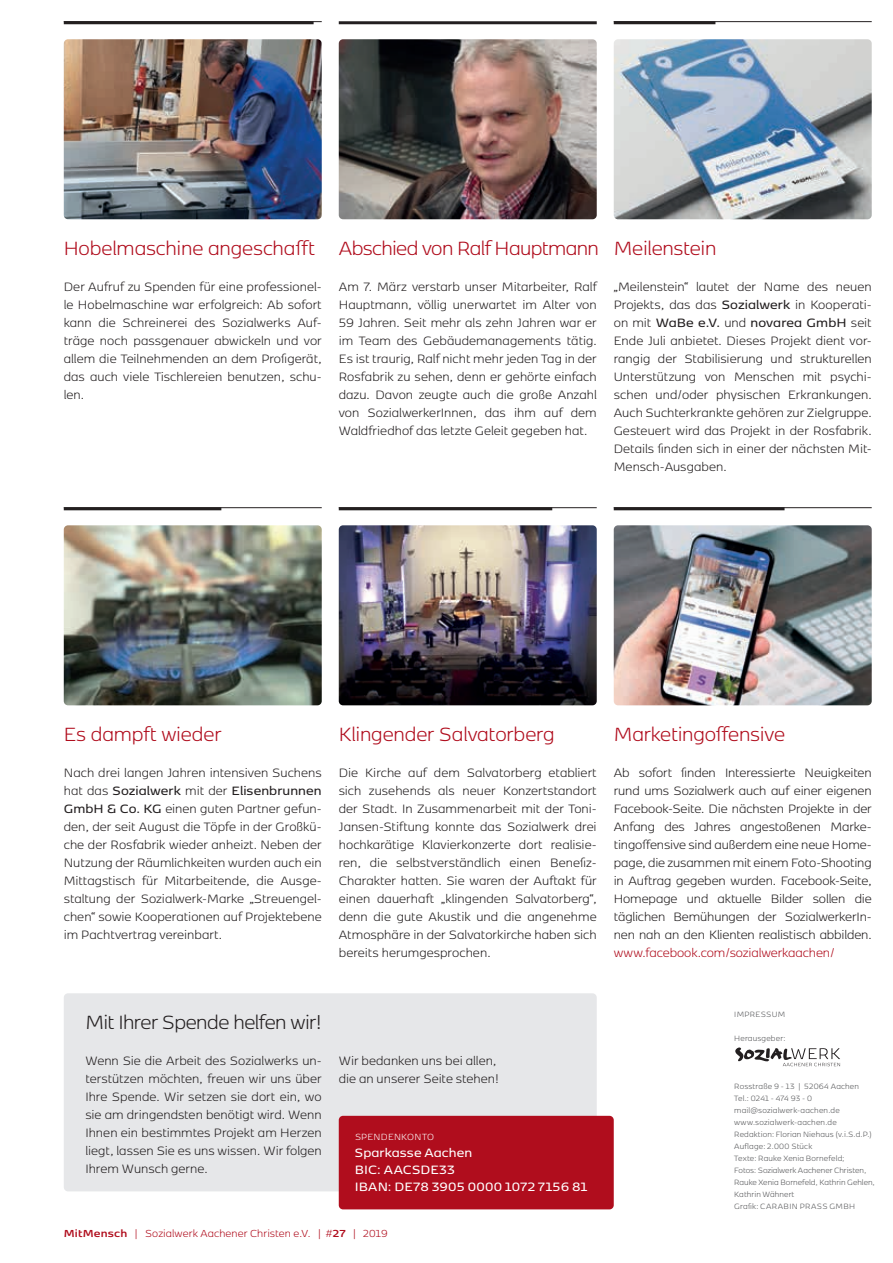
<style>
.page{position:relative;width:893px;height:1263px;background:#fff}
.page>*{position:absolute;margin:0;border:0;box-sizing:border-box;transform-origin:0 0}
.t1{font:300 22.5px "Kobenhavn Sans";letter-spacing:-.01em;color:#b00d1d}
.t2{font:300 22.5px "Kobenhavn Sans";letter-spacing:-.025em;color:#231f20}
.t3{font:300 14.25px/18px "Kobenhavn Sans";color:#231f20;text-align:justify}
.t4{font:600 14.25px/17.1px "Kobenhavn Sans";letter-spacing:.01em;color:#fff}
.t5{font:300 14.25px "Kobenhavn Sans";letter-spacing:-.005em;color:#b00d1d}
.t6{font:300 12px "Kobenhavn Sans";letter-spacing:.01em;color:#b00d1d}
.t7{font:300 10.5px "Kobenhavn Sans";letter-spacing:.025em;color:#fff}
.t8{font:300 9px/12px "Kobenhavn Sans";letter-spacing:.015em;color:#57585a}
.s1{font-weight:600}
.s2{font-weight:700}
</style>
<div class="page">
<div style="left:64px;top:993px;width:533px;height:198px;background:#e6e7e9;border-radius:4px"></div>
<hr style="left:64px;top:507px;width:258px;height:1px;background:#231f20">
<hr style="left:339px;top:507px;width:258px;height:1px;background:#231f20">
<hr style="left:614px;top:507px;width:258px;height:1px;background:#231f20">
<hr style="left:64px;top:507px;width:157px;height:3px;background:#231f20">
<hr style="left:339px;top:507px;width:213px;height:3px;background:#231f20">
<hr style="left:614px;top:507px;width:170px;height:3px;background:#231f20">
<hr style="left:64px;top:21px;width:250px;height:3px;background:#231f20">
<hr style="left:339px;top:21px;width:258px;height:3px;background:#231f20">
<hr style="left:614px;top:21px;width:101px;height:3px;background:#231f20">
<svg style="left:735px;top:1047px;width:105px;height:19px"></svg>
<hr style="left:64px;top:21px;width:258px;height:1px;background:#231f20">
<img style="left:64px;top:39px;width:258px;height:180px">
<img style="left:339px;top:39px;width:258px;height:180px">
<img style="left:64px;top:525px;width:258px;height:180px">
<img style="left:339px;top:525px;width:258px;height:180px">
<img style="left:614px;top:525px;width:258px;height:180px">
<img style="left:614px;top:39px;width:258px;height:180px">
<hr style="left:614px;top:21px;width:258px;height:1px;background:#231f20">
<div style="left:339px;top:1116px;width:275px;height:93px;background:#b00d1d;border-radius:4px"></div>
<h1 class="t1" style="left:64px;top:234px;width:537px">Hobelmaschine angeschafft Abschied von Ralf Hauptmann</h1>
<p class="t3" style="left:64px;top:277px;width:259px">Der Aufruf zu Spenden für eine professionel&shy;le Hobelmaschine war erfolgreich: Ab sofort kann die Schreinerei des Sozialwerks Auf&shy;träge noch passgenauer abwickeln und vor allem die Teilnehmenden an dem Profigerät, das auch viele Tischlereien benutzen, schu&shy;len.</p>
<p class="t3" style="left:339px;top:277px;width:259px">Am 7. März verstarb unser Mitarbeiter, Ralf Hauptmann, völlig unerwartet im Alter von 59 Jahren. Seit mehr als zehn Jahren war er im Team des Gebäudemanagements tätig.<br>Es ist traurig, Ralf nicht mehr jeden Tag in der Rosfabrik zu sehen, denn er gehörte einfach dazu. Davon zeugte auch die große Anzahl von SozialwerkerInnen, das ihm auf dem Waldfriedhof das letzte Geleit gegeben hat.</p>
<h1 class="t1" style="left:614px;top:234px;width:104px">Meilenstein</h1>
<p class="t3" style="left:614px;top:277px;width:259px">„Meilenstein“ lautet der Name des neuen Projekts, das das <span class="s1">Sozialwerk</span> in Kooperati&shy;on mit <span class="s1">WaBe e.V.</span> und <span class="s1">novarea GmbH</span> seit Ende Juli anbietet. Dieses Projekt dient vor&shy;rangig der Stabilisierung und strukturellen Unterstützung von Menschen mit psychi&shy;schen und/oder physischen Erkrankungen.<br>Auch Suchterkrankte gehören zur Zielgruppe.<br>Gesteuert wird das Projekt in der Rosfabrik.<br>Details finden sich in einer der nächsten Mit-Mensch-Ausgaben.</p>
<h1 class="t1" style="left:64px;top:720px;width:159px">Es dampft wieder</h1>
<h1 class="t1" style="left:614px;top:719px;width:173px">Marketingoffensive</h1>
<h1 class="t1" style="left:339px;top:720px;width:217px">Klingender Salvatorberg</h1>
<p class="t3" style="left:64px;top:763px;width:259px">Nach drei langen Jahren intensiven Suchens hat das <span class="s1">Sozialwerk</span> mit der <span class="s1">Elisenbrunnen GmbH &amp; Co. KG</span> einen guten Partner gefun&shy;den, der seit August die Töpfe in der Großkü&shy;che der Rosfabrik wieder anheizt. Neben der Nutzung der Räumlichkeiten wurden auch ein Mittagstisch für Mitarbeitende, die Ausge&shy;staltung der Sozialwerk-Marke „Streuengel&shy;chen“ sowie Kooperationen auf Projektebene im Pachtvertrag vereinbart.</p>
<p class="t3" style="left:614px;top:763px;width:260px">Ab sofort finden Interessierte Neuigkeiten rund ums Sozialwerk auch auf einer eigenen Facebook-Seite. Die nächsten Projekte in der Anfang des Jahres angestoßenen Marke&shy;tingoffensive sind außerdem eine neue Home&shy;page, die zusammen mit einem Foto-Shooting in Auftrag gegeben wurden. Facebook-Seite, Homepage und aktuelle Bilder sollen die täglichen Bemühungen der SozialwerkerIn&shy;nen nah an den Klienten realistisch abbilden.</p>
<p class="t5" style="left:614px;top:944px;width:223px">www.facebook.com/sozialwerkaachen/</p>
<p class="t3" style="left:339px;top:763px;width:259px">Die Kirche auf dem Salvatorberg etabliert sich zusehends als neuer Konzertstandort der Stadt. In Zusammenarbeit mit der Toni-Jansen-Stiftung konnte das Sozialwerk drei hochkarätige Klavierkonzerte dort realisie&shy;ren, die selbstverständlich einen Benefiz-Charakter hatten. Sie waren der Auftakt für einen dauerhaft „klingenden Salvatorberg“, denn die gute Akustik und die angenehme Atmosphäre in der Salvatorkirche haben sich bereits herumgesprochen.</p>
<h1 class="t2" style="left:85px;top:1008px;width:238px">Mit Ihrer Spende helfen wir!</h1>
<p class="t3" style="left:85px;top:1051px;width:238px">Wenn Sie die Arbeit des Sozialwerks un&shy;terstützen möchten, freuen wir uns über Ihre Spende. Wir setzen sie dort ein, wo sie am dringendsten benötigt wird. Wenn Ihnen ein bestimmtes Projekt am Herzen liegt, lassen Sie es uns wissen. Wir folgen Ihrem Wunsch gerne.</p>
<p class="t3" style="left:339px;top:1051px;width:162px">Wir bedanken uns bei allen, die an unserer Seite stehen!</p>
<p class="t7" style="left:355px;top:1130px;width:81px">SPENDENKONTO</p>
<p class="t4" style="left:355px;top:1143px;width:234px">Sparkasse Aachen<br>BIC: AACSDE33<br>IBAN: DE78 3905 0000 1072 7156 81</p>
<p class="t6" style="left:64px;top:1225px;width:326px"><span class="s2">MitMensch</span> | Sozialwerk Aachener Christen e.V. | #<span class="s2">27</span> | 2019</p>
<p class="t8" style="left:734px;top:1008px;width:52px">IMPRESSUM</p>
<p class="t8" style="left:734px;top:1032px;width:53px">Herausgeber:</p>
<p class="t8" style="left:734px;top:1080px;width:142px">Rosstraße 9 - 13 | 52064 Aachen<br>Tel.: 0241 - 474 93 - 0 mail@sozialwerk-aachen.de www.sozialwerk-aachen.de<br>Redaktion: Florian Niehaus (v.i.S.d.P.)<br>Auflage: 2.000 Stück<br>Texte: Rauke Xenia Bornefeld;<br>Fotos: Sozialwerk Aachener Christen,<br>Rauke Xenia Bornefeld, Kathrin Gehlen,<br>Kathrin Wähnert<br>Grafik: CARABIN PRASS GMBH</p>
</div>
